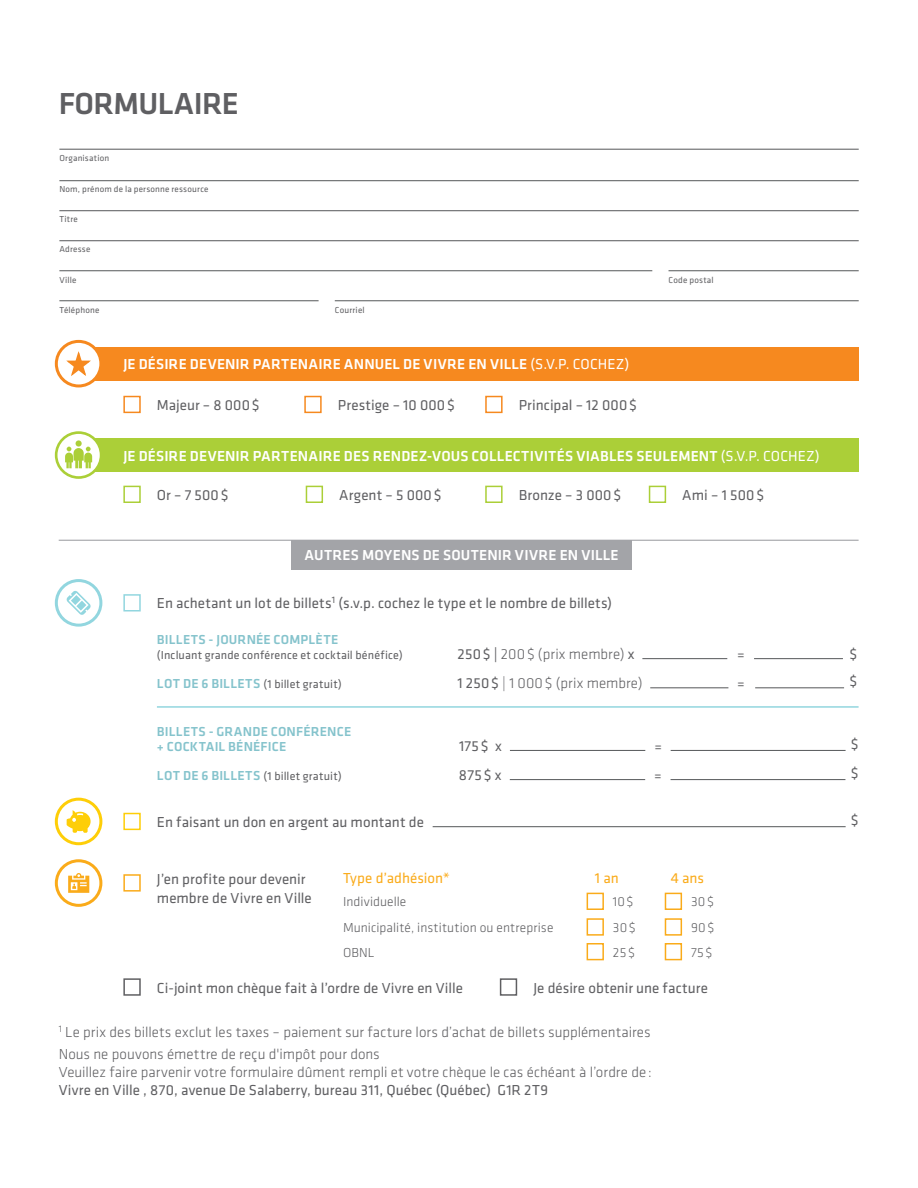
<style>
.page{position:relative;width:918px;height:1188px;background:#fff}
.page>*{position:absolute;margin:0;border:0;box-sizing:border-box;transform-origin:0 0}
.t1{font:500 31.5px "Klavika Basic";letter-spacing:-.02em;color:#5f5f62}
.t2{font:15px/18.8px "Klavika Basic";letter-spacing:.005em;color:#5f5f62}
.t3{font:300 15px/22.4px "Klavika Basic";letter-spacing:.005em;color:#5f5f62}
.t4{font:500 15px "Klavika Basic";letter-spacing:.015em;color:#fff}
.t5{font:15px "Klavika Basic";color:#faab1a}
.t6{font:300 13.5px "Klavika Basic";letter-spacing:.005em;color:#5f5f62}
.t7{font:500 13.5px/15px "Klavika Basic";letter-spacing:.015em;color:#85c3cc}
.t8{font:12px "Klavika Basic";letter-spacing:.015em;color:#5f5f62}
.t9{font:9px "Klavika Basic";letter-spacing:.025em;color:#5f5f62}
.s1{font-weight:400}
.s2{font-weight:500;font-size:13.5px;color:#85c3cc}
</style>
<div class="page">
<div style="left:75px;top:438px;width:784px;height:34px;background:#abcf38"></div>
<svg style="left:56px;top:433px;width:45px;height:45px"></svg>
<div style="left:55px;top:431px;width:47px;height:48px;border:3px solid #abcf38;border-radius:50%"></div>
<div style="left:84px;top:347px;width:775px;height:34px;background:#f6891f"></div>
<div style="left:291px;top:540px;width:340px;height:30px;background:#a3a4a8"></div>
<hr style="left:59px;top:149px;width:800px;height:1px;background:#555759">
<hr style="left:59px;top:180px;width:800px;height:1px;background:#555759">
<hr style="left:59px;top:210px;width:800px;height:1px;background:#555759">
<hr style="left:59px;top:240px;width:800px;height:1px;background:#555759">
<hr style="left:59px;top:270px;width:593px;height:1px;background:#555759">
<hr style="left:59px;top:300px;width:260px;height:1px;background:#555759">
<hr style="left:335px;top:300px;width:524px;height:1px;background:#555759">
<hr style="left:669px;top:270px;width:190px;height:1px;background:#555759">
<svg style="left:56px;top:341px;width:45px;height:45px"></svg>
<div style="left:55px;top:340px;width:47px;height:47px;border:3px solid #f6891f;border-radius:50%"></div>
<svg style="left:66px;top:349px;width:27px;height:35px"></svg>
<div style="left:123px;top:486px;width:18px;height:17px;border:2px solid #abcf38"></div>
<div style="left:123px;top:978px;width:18px;height:18px;border:2px solid #5f5f62"></div>
<div style="left:500px;top:978px;width:17px;height:18px;border:2px solid #5f5f62"></div>
<div style="left:123px;top:874px;width:18px;height:18px;border:2px solid #faab1a"></div>
<div style="left:306px;top:486px;width:17px;height:17px;border:2px solid #abcf38"></div>
<div style="left:123px;top:396px;width:18px;height:17px;border:2px solid #f6891f"></div>
<div style="left:304px;top:396px;width:18px;height:17px;border:2px solid #f6891f"></div>
<div style="left:485px;top:396px;width:18px;height:17px;border:2px solid #f6891f"></div>
<div style="left:485px;top:486px;width:18px;height:17px;border:2px solid #abcf38"></div>
<div style="left:649px;top:486px;width:17px;height:17px;border:2px solid #abcf38"></div>
<svg style="left:56px;top:581px;width:45px;height:44px"></svg>
<div style="left:55px;top:579px;width:47px;height:48px;border:3px solid #92d6df;border-radius:50%"></div>
<svg style="left:66px;top:591px;width:25px;height:24px"></svg>
<div style="left:123px;top:813px;width:18px;height:17px;border:2px solid #fece08"></div>
<hr style="left:433px;top:826px;width:413px;height:1px;background:#555759">
<div style="left:123px;top:594px;width:18px;height:18px;border:2px solid #92d6df"></div>
<hr style="left:642px;top:658px;width:85px;height:1px;background:#555759">
<hr style="left:754px;top:658px;width:89px;height:1px;background:#555759">
<hr style="left:650px;top:687px;width:78px;height:1px;background:#555759">
<hr style="left:755px;top:687px;width:89px;height:1px;background:#555759">
<hr style="left:510px;top:750px;width:135px;height:1px;background:#555759">
<hr style="left:671px;top:750px;width:175px;height:1px;background:#555759">
<hr style="left:510px;top:779px;width:135px;height:1px;background:#555759">
<hr style="left:671px;top:779px;width:174px;height:1px;background:#555759">
<svg style="left:56px;top:799px;width:45px;height:45px"></svg>
<div style="left:55px;top:798px;width:47px;height:47px;border:3px solid #fece08;border-radius:50%"></div>
<svg style="left:67px;top:810px;width:24px;height:23px"></svg>
<div style="left:55px;top:859px;width:47px;height:48px;border:3px solid #faab1a;border-radius:50%"></div>
<svg style="left:68px;top:873px;width:21px;height:20px"></svg>
<div style="left:587px;top:893px;width:17px;height:17px;border:2px solid #faab1a"></div>
<div style="left:665px;top:893px;width:17px;height:17px;border:2px solid #faab1a"></div>
<div style="left:587px;top:918px;width:17px;height:18px;border:2px solid #faab1a"></div>
<div style="left:665px;top:918px;width:17px;height:18px;border:2px solid #faab1a"></div>
<div style="left:587px;top:943px;width:17px;height:17px;border:2px solid #faab1a"></div>
<div style="left:665px;top:943px;width:17px;height:17px;border:2px solid #faab1a"></div>
<hr style="left:59px;top:540px;width:800px;height:1px;background:#a3a4a8">
<hr style="left:157px;top:706px;width:702px;height:2px;background:#92d6df">
<svg style="left:65px;top:447px;width:27px;height:21px"></svg>
<div style="left:76px;top:440px;width:6px;height:7px;background:#abcf38;border-radius:50%"></div>
<h1 class="t1" style="left:59px;top:82px;width:181px">FORMULAIRE</h1>
<p class="t9" style="left:59px;top:152px;width:51px">Organisation</p>
<p class="t9" style="left:59px;top:184px;width:151px">Nom, prénom de la personne ressource</p>
<p class="t9" style="left:59px;top:214px;width:20px">Titre</p>
<p class="t9" style="left:59px;top:244px;width:33px">Adresse</p>
<p class="t9" style="left:59px;top:274px;width:19px">Ville</p>
<p class="t9" style="left:59px;top:304px;width:42px">Téléphone</p>
<p class="t9" style="left:335px;top:304px;width:31px">Courriel</p>
<p class="t4" style="left:123px;top:354px;width:508px">JE DÉSIRE DEVENIR PARTENAIRE ANNUEL DE VIVRE EN VILLE <span class="s1">(S.V.P. COCHEZ)</span></p>
<p class="t2" style="left:157px;top:395px;width:104px">Majeur – 8 000$</p>
<p class="t2" style="left:338px;top:395px;width:119px">Prestige – 10 000$</p>
<p class="t2" style="left:519px;top:395px;width:120px">Principal – 12 000$</p>
<p class="t9" style="left:669px;top:274px;width:47px">Code postal</p>
<p class="t4" style="left:123px;top:446px;width:698px">JE DÉSIRE DEVENIR PARTENAIRE DES RENDEZ-VOUS COLLECTIVITÉS VIABLES SEULEMENT <span class="s1">(S.V.P. COCHEZ)</span></p>
<p class="t2" style="left:157px;top:485px;width:73px">Or – 7 500$</p>
<p class="t2" style="left:339px;top:485px;width:104px">Argent – 5 000$</p>
<p class="t2" style="left:519px;top:485px;width:104px">Bronze – 3 000$</p>
<p class="t2" style="left:682px;top:485px;width:83px">Ami – 1 500$</p>
<p class="t4" style="left:305px;top:545px;width:316px">AUTRES MOYENS DE SOUTENIR VIVRE EN VILLE</p>
<p class="t2" style="left:157px;top:593px;width:457px">En achetant un lot de billets<sup>1</sup> (s.v.p. cochez le type et le nombre de billets)</p>
<p class="t7" style="left:157px;top:632px;width:183px">BILLETS - JOURNÉE COMPLÈTE</p>
<p class="t8" style="left:157px;top:647px;width:247px">(Incluant grande conférence et cocktail bénéfice)</p>
<p class="t8" style="left:157px;top:676px;width:186px"><span class="s2">LOT DE 6 BILLETS</span> (1 billet gratuit)</p>
<p class="t7" style="left:157px;top:723px;width:196px">BILLETS - GRANDE CONFÉRENCE + COCKTAIL BÉNÉFICE</p>
<p class="t8" style="left:157px;top:768px;width:186px"><span class="s2">LOT DE 6 BILLETS</span> (1 billet gratuit)</p>
<p class="t3" style="left:458px;top:643px;width:179px"><span class="s1">250$ |</span> 200$ (prix membre) <span class="s1">x</span></p>
<p class="t2" style="left:737px;top:644px;width:9px">=</p>
<p class="t2" style="left:849px;top:644px;width:9px">$</p>
<p class="t3" style="left:457px;top:672px;width:187px"><span class="s1">1 250$</span> | 1 000$ (prix membre)</p>
<p class="t2" style="left:737px;top:673px;width:9px">=</p>
<p class="t2" style="left:849px;top:671px;width:9px">$</p>
<p class="t2" style="left:459px;top:736px;width:44px">175$ x</p>
<p class="t2" style="left:654px;top:736px;width:9px">=</p>
<p class="t2" style="left:851px;top:734px;width:9px">$</p>
<p class="t2" style="left:459px;top:765px;width:44px">875$ x</p>
<p class="t2" style="left:654px;top:765px;width:9px">=</p>
<p class="t2" style="left:851px;top:763px;width:9px">$</p>
<p class="t2" style="left:157px;top:812px;width:269px">En faisant un don en argent au montant de</p>
<p class="t2" style="left:851px;top:810px;width:9px">$</p>
<p class="t2" style="left:157px;top:869px;width:156px">J’en profite pour devenir membre de Vivre en Ville</p>
<p class="t5" style="left:343px;top:868px;width:109px">Type d’adhésion*</p>
<p class="t5" style="left:595px;top:868px;width:25px">1 an</p>
<p class="t5" style="left:671px;top:868px;width:35px">4 ans</p>
<p class="t6" style="left:343px;top:894px;width:65px">Individuelle</p>
<p class="t6" style="left:613px;top:894px;width:22px">10$</p>
<p class="t6" style="left:691px;top:894px;width:24px">30$</p>
<p class="t6" style="left:343px;top:919px;width:212px">Municipalité, institution ou entreprise</p>
<p class="t6" style="left:613px;top:919px;width:24px">30$</p>
<p class="t6" style="left:691px;top:919px;width:25px">90$</p>
<p class="t6" style="left:343px;top:944px;width:33px">OBNL</p>
<p class="t6" style="left:613px;top:944px;width:24px">25$</p>
<p class="t6" style="left:691px;top:944px;width:23px">75$</p>
<p class="t2" style="left:157px;top:978px;width:308px">Ci-joint mon chèque fait à l’ordre de Vivre en Ville</p>
<p class="t2" style="left:533px;top:978px;width:176px">Je désire obtenir une facture</p>
<p class="t3" style="left:59px;top:1021px;width:594px"><sup>1</sup> Le prix des billets exclut les taxes – paiement sur facture lors d’achat de billets supplémentaires<br>Nous ne pouvons émettre de reçu d'impôt pour dons</p>
<p class="t3" style="left:59px;top:1061px;width:595px">Veuillez faire parvenir votre formulaire dûment rempli et votre chèque le cas échéant à l’ordre de :</p>
<p class="t2" style="left:59px;top:1080px;width:491px">Vivre en Ville , 870, avenue De Salaberry, bureau 311, Québec (Québec) G1R 2T9</p>
</div>
